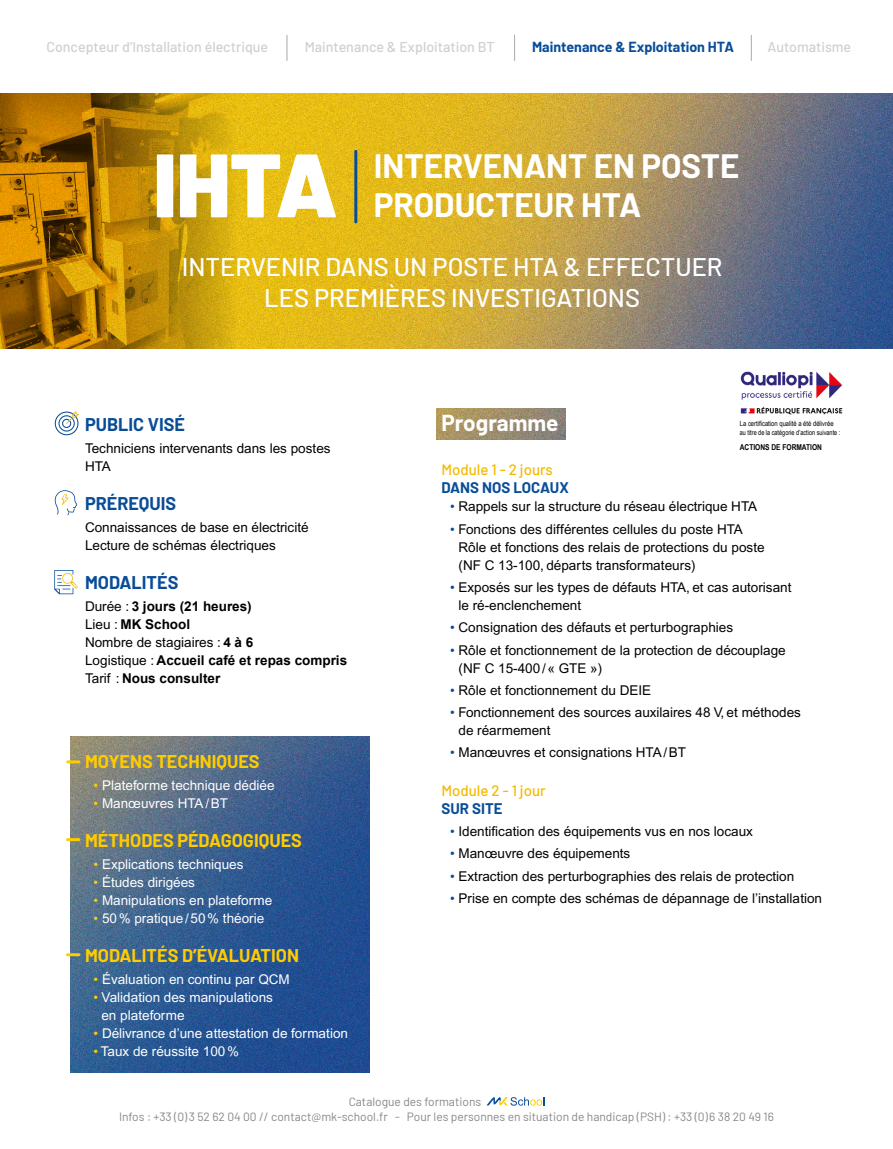
<style>
.page{position:relative;width:893px;height:1149px;background:#fff}
.page>*{position:absolute;margin:0;border:0;box-sizing:border-box;transform-origin:0 0}
.t1{font:900 89.7px "Barlow";color:#fff}
.t2{font:700 33px/39.6px "Barlow";color:#fff}
.t3{font:500 25.5px/30.6px "Barlow";color:#fff;text-align:center}
.t4{font:700 22.5px "Barlow";color:#fff}
.t5{font:700 18px "Barlow";color:#fc0}
.t6{font:700 18px "Barlow";color:#094d98}
.t7{font:500 15px "Barlow";color:#f3ba00}
.t8{font:700 15px "Barlow";color:#094d98}
.t9{font:500 14.25px "Barlow";color:#d0d0d0}
.t10{font:700 14.25px "Barlow";color:#094d98}
.t11{font:13.5px/18px "Arial";color:#000}
.t12{font:13.5px/18px "Arial";color:#fff}
.t13{font:700 13.5px/18px "Arial";color:#000}
.t14{font:12px/15.6px "Barlow";color:#878787}
.t15{font:700 8.1px "Arial Narrow";color:#000}
.t16{font:7.2px/8.6px "Arial Narrow";color:#000}
.s1{font-weight:400}
.s2{color:#fc0}
.s3{color:#094d98}
</style>
<div class="page">
<img style="left:237px;top:94px;width:656px;height:255px">
<svg style="left:514px;top:35px;width:1px;height:25px"></svg>
<svg style="left:751px;top:35px;width:1px;height:25px"></svg>
<svg style="left:286px;top:35px;width:1px;height:25px"></svg>
<svg style="left:486px;top:1097px;width:58px;height:9px"></svg>
<img style="left:740px;top:371px;width:103px;height:44px">
<img style="left:0;top:94px;width:237px;height:255px">
<img style="left:70px;top:736px;width:300px;height:335px">
<img style="left:436px;top:408px;width:130px;height:31px">
<hr style="left:354px;top:151px;width:3px;height:71px;background:#094d98">
<svg style="left:67px;top:837px;width:12px;height:3px"></svg>
<svg style="left:67px;top:952px;width:12px;height:3px"></svg>
<svg style="left:54px;top:490px;width:23px;height:25px"></svg>
<svg style="left:54px;top:570px;width:24px;height:24px"></svg>
<div style="left:58px;top:415px;width:17px;height:16px;border:1px solid #094d98;border-radius:50%"></div>
<div style="left:62px;top:419px;width:9px;height:9px;border:1px solid #094d98;border-radius:50%"></div>
<div style="left:55px;top:411px;width:23px;height:24px;border:1px solid #094d98;border-radius:50%"></div>
<svg style="left:66px;top:411px;width:13px;height:13px"></svg>
<svg style="left:68px;top:760px;width:11px;height:3px"></svg>
<p class="t9" style="left:46px;top:36px;width:223px">Concepteur d’Installation électrique</p>
<p class="t9" style="left:305px;top:36px;width:192px">Maintenance &amp; Exploitation BT</p>
<p class="t10" style="left:532px;top:36px;width:203px">Maintenance &amp; Exploitation HTA</p>
<p class="t9" style="left:767px;top:36px;width:85px">Automatisme</p>
<h1 class="t1" style="left:153px;top:117px;width:186px">IHTA</h1>
<h2 class="t2" style="left:374px;top:143px;width:367px">INTERVENANT EN POSTE<br>PRODUCTEUR HTA</h2>
<h3 class="t3" style="left:182px;top:249px;width:542px">INTERVENIR DANS UN POSTE HTA &amp; EFFECTUER<br>LES PREMIÈRES INVESTIGATIONS</h3>
<h3 class="t6" style="left:85px;top:411px;width:101px">PUBLIC VISÉ</h3>
<p class="t11" style="left:85px;top:439px;width:247px">Techniciens intervenants dans les postes<br>HTA</p>
<h3 class="t6" style="left:85px;top:490px;width:93px">PRÉREQUIS</h3>
<p class="t11" style="left:85px;top:518px;width:225px">Connaissances de base en électricité<br>Lecture de schémas électriques</p>
<h3 class="t6" style="left:85px;top:568px;width:95px">MODALITÉS</h3>
<p class="t13" style="left:85px;top:597px;width:264px"><span class="s1">Durée :</span> 3 jours (21 heures)<br><span class="s1">Lieu :</span> MK School<br><span class="s1">Nombre de stagiaires :</span> 4 à 6<br><span class="s1">Logistique :</span> Accueil café et repas compris<br><span class="s1">Tarif :</span> Nous consulter</p>
<h3 class="t5" style="left:85px;top:748px;width:176px">MOYENS TECHNIQUES</h3>
<p class="t12" style="left:94px;top:776px;width:183px"><span class="s2">•</span> Plateforme technique dédiée</p>
<p class="t12" style="left:94px;top:794px;width:136px"><span class="s2">•</span> Manœuvres HTA/BT</p>
<h3 class="t5" style="left:85px;top:827px;width:218px">MÉTHODES PÉDAGOGIQUES</h3>
<p class="t12" style="left:94px;top:855px;width:151px"><span class="s2">•</span> Explications techniques</p>
<p class="t12" style="left:94px;top:873px;width:103px"><span class="s2">•</span> Études dirigées</p>
<p class="t12" style="left:94px;top:891px;width:180px"><span class="s2">•</span> Manipulations en plateforme</p>
<p class="t12" style="left:94px;top:909px;width:172px"><span class="s2">•</span> 50% pratique/50% théorie</p>
<h3 class="t5" style="left:85px;top:941px;width:215px">MODALITÉS D’ÉVALUATION</h3>
<p class="t12" style="left:94px;top:970px;width:198px"><span class="s2">•</span> Évaluation en continu par QCM</p>
<p class="t12" style="left:101px;top:988px;width:173px;text-indent:-8px"><span class="s2">•</span> Validation des manipulations en plateforme</p>
<p class="t12" style="left:94px;top:1024px;width:256px"><span class="s2">•</span> Délivrance d’une attestation de formation</p>
<p class="t12" style="left:94px;top:1042px;width:147px"><span class="s2">•</span> Taux de réussite 100%</p>
<h3 class="t4" style="left:442px;top:406px;width:118px">Programme</h3>
<p class="t7" style="left:442px;top:459px;width:113px">Module 1 - 2 jours</p>
<p class="t8" style="left:442px;top:477px;width:129px">DANS NOS LOCAUX</p>
<p class="t11" style="left:450px;top:497px;width:309px"><span class="s3">•</span> Rappels sur la structure du réseau électrique HTA</p>
<p class="t11" style="left:458px;top:520px;width:308px;text-indent:-8px"><span class="s3">•</span> Fonctions des différentes cellules du poste HTA<br>Rôle et fonctions des relais de protections du poste (NF C 13-100, départs transformateurs)</p>
<p class="t11" style="left:458px;top:578px;width:334px;text-indent:-8px"><span class="s3">•</span> Exposés sur les types de défauts HTA, et cas autorisant le ré-enclenchement</p>
<p class="t11" style="left:450px;top:618px;width:285px"><span class="s3">•</span> Consignation des défauts et perturbographies</p>
<p class="t11" style="left:458px;top:640px;width:329px;text-indent:-8px"><span class="s3">•</span> Rôle et fonctionnement de la protection de découplage (NF C 15-400/« GTE »)</p>
<p class="t11" style="left:450px;top:681px;width:203px"><span class="s3">•</span> Rôle et fonctionnement du DEIE</p>
<p class="t11" style="left:458px;top:703px;width:344px;text-indent:-8px"><span class="s3">•</span> Fonctionnement des sources auxilaires 48 V, et méthodes de réarmement</p>
<p class="t11" style="left:450px;top:743px;width:238px"><span class="s3">•</span> Manœuvres et consignations HTA/BT</p>
<p class="t7" style="left:442px;top:779px;width:106px">Module 2 - 1 jour</p>
<p class="t8" style="left:442px;top:797px;width:62px">SUR SITE</p>
<p class="t11" style="left:450px;top:822px;width:304px"><span class="s3">•</span> Identification des équipements vus en nos locaux</p>
<p class="t11" style="left:450px;top:844px;width:182px"><span class="s3">•</span> Manœuvre des équipements</p>
<p class="t11" style="left:450px;top:866px;width:346px"><span class="s3">•</span> Extraction des perturbographies des relais de protection</p>
<p class="t11" style="left:450px;top:889px;width:374px"><span class="s3">•</span> Prise en compte des schémas de dépannage de l’installation</p>
<p class="t16" style="left:740px;top:419px;width:102px">La certification qualité a été délivrée au titre de la catégorie d’action suivante :</p>
<p class="t15" style="left:740px;top:440px;width:84px">ACTIONS DE FORMATION</p>
<p class="t14" style="left:119px;top:1092px;width:656px;text-indent:230px">Catalogue des formations<br>Infos : +33 (0)3 52 62 04 00 // contact@mk-school.fr - Pour les personnes en situation de handicap (PSH) : +33 (0)6 38 20 49 16</p>
</div>
